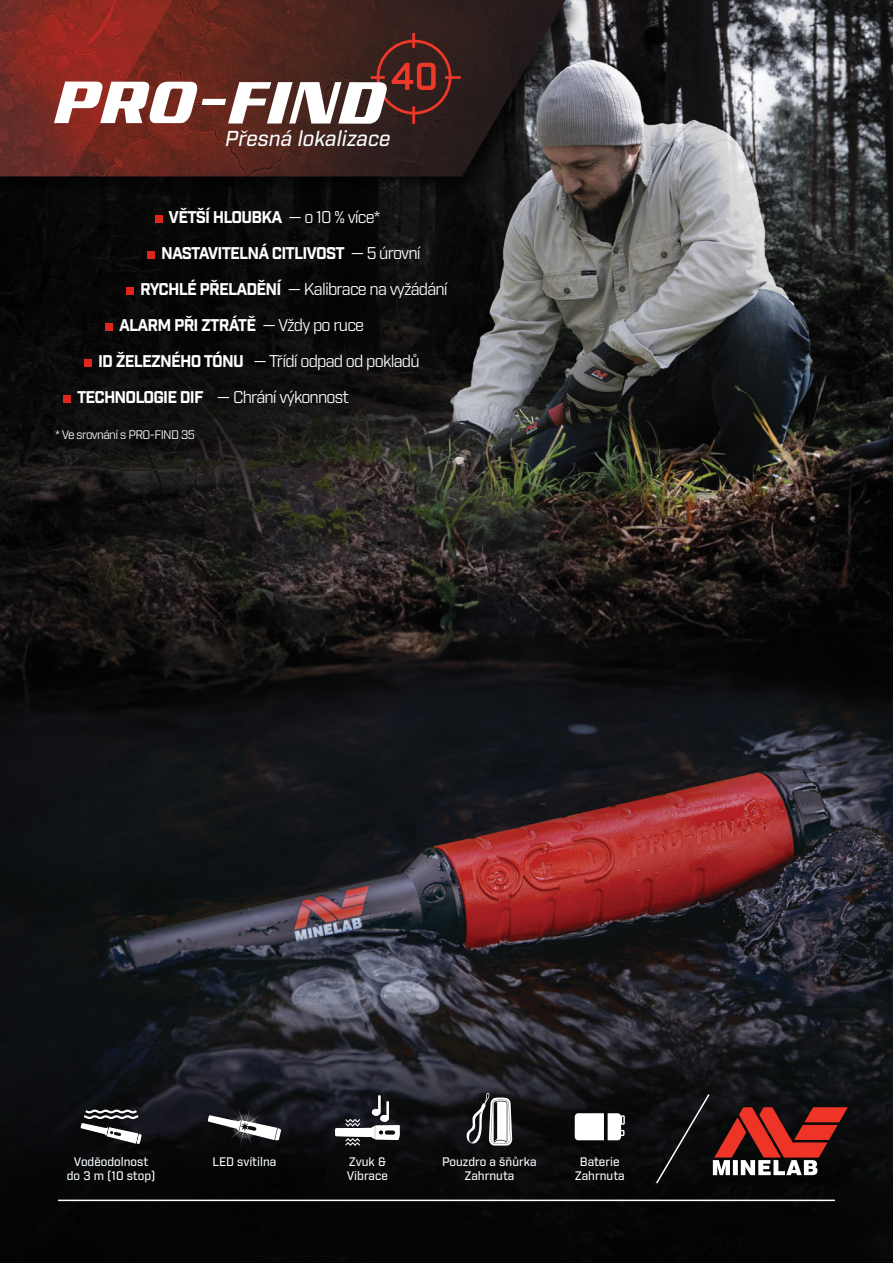
<style>
.page{position:relative;width:893px;height:1263px;background:#fff}
.page>*{position:absolute;margin:0;border:0;box-sizing:border-box;transform-origin:0 0}
.t1{font:italic 500 21px "Industry";color:#fafdff}
.t2{font:16.5px "Industry";letter-spacing:-.05em;color:#fff}
.t3{font:700 16.5px "Industry";letter-spacing:-.05em;color:#fff}
.t4{font:500 12px/14.4px "Industry";color:#fafdff;text-align:center}
.t5{font:12px "Industry";letter-spacing:-.05em;color:#fff}
.s1{font-weight:400}
.s2{font-weight:700}
</style>
<div class="page">
<img style="left:0;top:0;width:893px;height:1263px">
<svg style="left:54px;top:33px;width:407px;height:91px"></svg>
<div style="left:155px;top:215px;width:7px;height:8px;background:#e1251b"></div>
<div style="left:147px;top:251px;width:8px;height:8px;background:#e1251b"></div>
<div style="left:126px;top:287px;width:8px;height:8px;background:#e1251b"></div>
<div style="left:105px;top:323px;width:8px;height:8px;background:#e1251b"></div>
<div style="left:84px;top:359px;width:8px;height:8px;background:#e1251b"></div>
<div style="left:63px;top:395px;width:8px;height:8px;background:#e1251b"></div>
<svg style="left:335px;top:1095px;width:65px;height:51px"></svg>
<svg style="left:575px;top:1113px;width:50px;height:27px"></svg>
<svg style="left:208px;top:1108px;width:73px;height:38px"></svg>
<svg style="left:466px;top:1093px;width:46px;height:52px"></svg>
<svg style="left:81px;top:1110px;width:61px;height:34px"></svg>
<hr style="left:58px;top:1199px;width:777px;height:2px;background:#fff">
<svg style="left:655px;top:1092px;width:193px;height:93px;background:#492321"></svg>
<p class="t1" style="left:224px;top:126px;width:171px">Přesná lokalizace</p>
<p class="t3" style="left:169px;top:207px;width:213px">VĚTŠÍ HLOUBKA <span class="s1">— o 10 % více*</span></p>
<p class="t3" style="left:161px;top:243px;width:261px">NASTAVITELNÁ CITLIVOST <span class="s1">— 5 úrovní</span></p>
<p class="t2" style="left:140px;top:279px;width:309px"><span class="s2">RYCHLÉ PŘELADĚNÍ</span> — Kalibrace na vyžádání</p>
<p class="t3" style="left:119px;top:315px;width:247px">ALARM PŘI ZTRÁTĚ <span class="s1">— Vždy po ruce</span></p>
<p class="t2" style="left:98px;top:351px;width:323px"><span class="s2">ID ŽELEZNÉHO TÓNU</span> — Třídí odpad od pokladů</p>
<p class="t2" style="left:77px;top:387px;width:274px"><span class="s2">TECHNOLOGIE DIF</span> — Chrání výkonnost</p>
<p class="t5" style="left:55px;top:428px;width:141px">* Ve srovnání s PRO-FIND 35</p>
<p class="t4" style="left:212px;top:1155px;width:66px">LED svítilna</p>
<p class="t4" style="left:442px;top:1155px;width:96px">Pouzdro a šňůrka<br>Zahrnuta</p>
<p class="t4" style="left:575px;top:1155px;width:52px">Baterie<br>Zahrnuta</p>
<p class="t4" style="left:67px;top:1155px;width:90px">Voděodolnost do 3 m (10 stop)</p>
<p class="t4" style="left:347px;top:1155px;width:43px;text-align:left">Zvuk &amp;<br>Vibrace</p>
</div>
